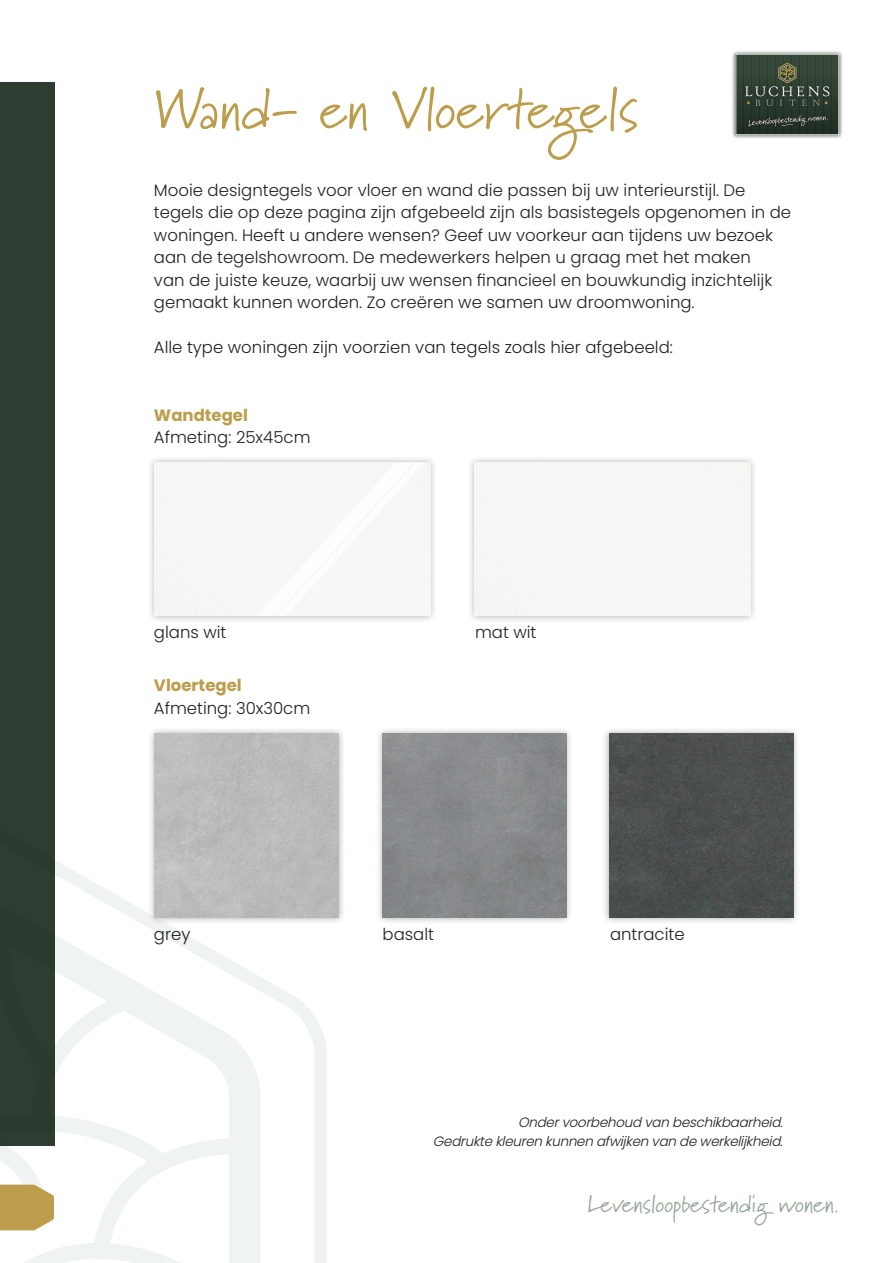
<style>
.page{position:relative;width:893px;height:1263px;background:#fff}
.page>*{position:absolute;margin:0;border:0;box-sizing:border-box;transform-origin:0 0}
.t1{font:57px "Marydale";color:#bc9d4b}
.t2{font:24px "Marydale";color:#95a599}
.t3{font:300 16.5px/22.5px "Poppins";color:#231f20}
.t4{font:700 16.5px "Poppins";color:#bc9d4b}
.t5{font:italic 300 13.5px "Poppins";color:#231f20}
</style>
<div class="page">
<div style="left:0;top:83px;width:54px;height:1063px;background:#2d3d31"></div>
<div style="left:147px;top:726px;width:199px;height:199px;background:#231f20;opacity:.35"></div>
<div style="left:154px;top:733px;width:184px;height:184px;background:#b9bcbb"></div>
<div style="left:375px;top:726px;width:198px;height:199px;background:#231f20;opacity:.35"></div>
<img style="left:382px;top:733px;width:184px;height:184px">
<div style="left:602px;top:726px;width:198px;height:199px;background:#231f20;opacity:.35"></div>
<img style="left:609px;top:733px;width:184px;height:184px">
<div style="left:147px;top:455px;width:291px;height:168px;background:#231f20;opacity:.35"></div>
<div style="left:154px;top:462px;width:276px;height:154px;background:#f6f7f4"></div>
<div style="left:467px;top:455px;width:290px;height:168px;background:#231f20;opacity:.35"></div>
<div style="left:474px;top:462px;width:276px;height:154px;background:#f7f7f5"></div>
<div style="left:257px;top:463px;width:167px;height:153px;background:#f7f7f5"></div>
<svg style="left:54px;top:816px;width:275px;height:447px"></svg>
<svg style="left:0;top:904px;width:260px;height:359px"></svg>
<div style="left:732px;top:50px;width:111px;height:89px;background:#231f20;opacity:.75"></div>
<div style="left:792px;top:54px;width:7px;height:81px;background:#36483a"></div>
<div style="left:760px;top:54px;width:7px;height:81px;background:#36483a"></div>
<div style="left:824px;top:54px;width:7px;height:81px;background:#36483a"></div>
<div style="left:744px;top:54px;width:7px;height:81px;background:#36483a"></div>
<div style="left:808px;top:54px;width:7px;height:81px;background:#36483a"></div>
<div style="left:776px;top:54px;width:7px;height:81px;background:#36483a"></div>
<div style="left:736px;top:54px;width:7px;height:81px;background:#36483a"></div>
<div style="left:800px;top:54px;width:7px;height:81px;background:#36483a"></div>
<div style="left:768px;top:54px;width:7px;height:81px;background:#36483a"></div>
<div style="left:832px;top:54px;width:7px;height:81px;background:#36483a"></div>
<div style="left:752px;top:54px;width:7px;height:81px;background:#36483a"></div>
<div style="left:816px;top:54px;width:7px;height:81px;background:#36483a"></div>
<div style="left:784px;top:54px;width:7px;height:81px;background:#36483a"></div>
<div style="left:736px;top:70px;width:103px;height:65px;background:linear-gradient(to bottom,#35483a,#202c22)"></div>
<svg style="left:743px;top:62px;width:89px;height:46px"></svg>
<svg style="left:745px;top:63px;width:84px;height:43px"></svg>
<div style="left:746px;top:113px;width:81px;height:15px;background:#26352a"></div>
<div style="left:780px;top:122px;width:15px;height:6px;background:#222f24"></div>
<svg style="left:749px;top:115px;width:81px;height:12px"></svg>
<div style="left:736px;top:54px;width:103px;height:81px;border:1px solid #e0e3de"></div>
<p class="t1" style="left:154px;top:75px;width:486px">Wand- en Vloertegels</p>
<p class="t3" style="left:154px;top:179px;width:639px">Mooie designtegels voor vloer en wand die passen bij uw interieurstijl. De tegels die op deze pagina zijn afgebeeld zijn als basistegels opgenomen in de woningen. Heeft u andere wensen? Geef uw voorkeur aan tijdens uw bezoek aan de tegelshowroom. De medewerkers helpen u graag met het maken<br>van de juiste keuze, waarbij uw wensen financieel en bouwkundig inzichtelijk gemaakt kunnen worden. Zo creëren we samen uw droomwoning.</p>
<p class="t3" style="left:154px;top:336px;width:520px">Alle type woningen zijn voorzien van tegels zoals hier afgebeeld:</p>
<p class="t4" style="left:154px;top:406px;width:95px">Wandtegel</p>
<p class="t3" style="left:154px;top:426px;width:158px">Afmeting: 25x45cm</p>
<p class="t3" style="left:154px;top:621px;width:74px">glans wit</p>
<p class="t4" style="left:154px;top:676px;width:89px">Vloertegel</p>
<p class="t3" style="left:154px;top:696px;width:158px">Afmeting: 30x30cm</p>
<p class="t3" style="left:475px;top:621px;width:63px">mat wit</p>
<p class="t3" style="left:154px;top:923px;width:38px">grey</p>
<p class="t3" style="left:383px;top:923px;width:53px">basalt</p>
<p class="t3" style="left:610px;top:923px;width:76px">antracite</p>
<p class="t5" style="left:518px;top:1114px;width:271px">Ondervoorbehoudvanbeschikbaarheid.</p>
<p class="t5" style="left:433px;top:1133px;width:356px">Gedruktekleurenkunnenafwijkenvandewerkelijkheid.</p>
<p class="t2" style="left:588px;top:1189px;width:253px">Levensloopbestendig wonen.</p>
</div>
